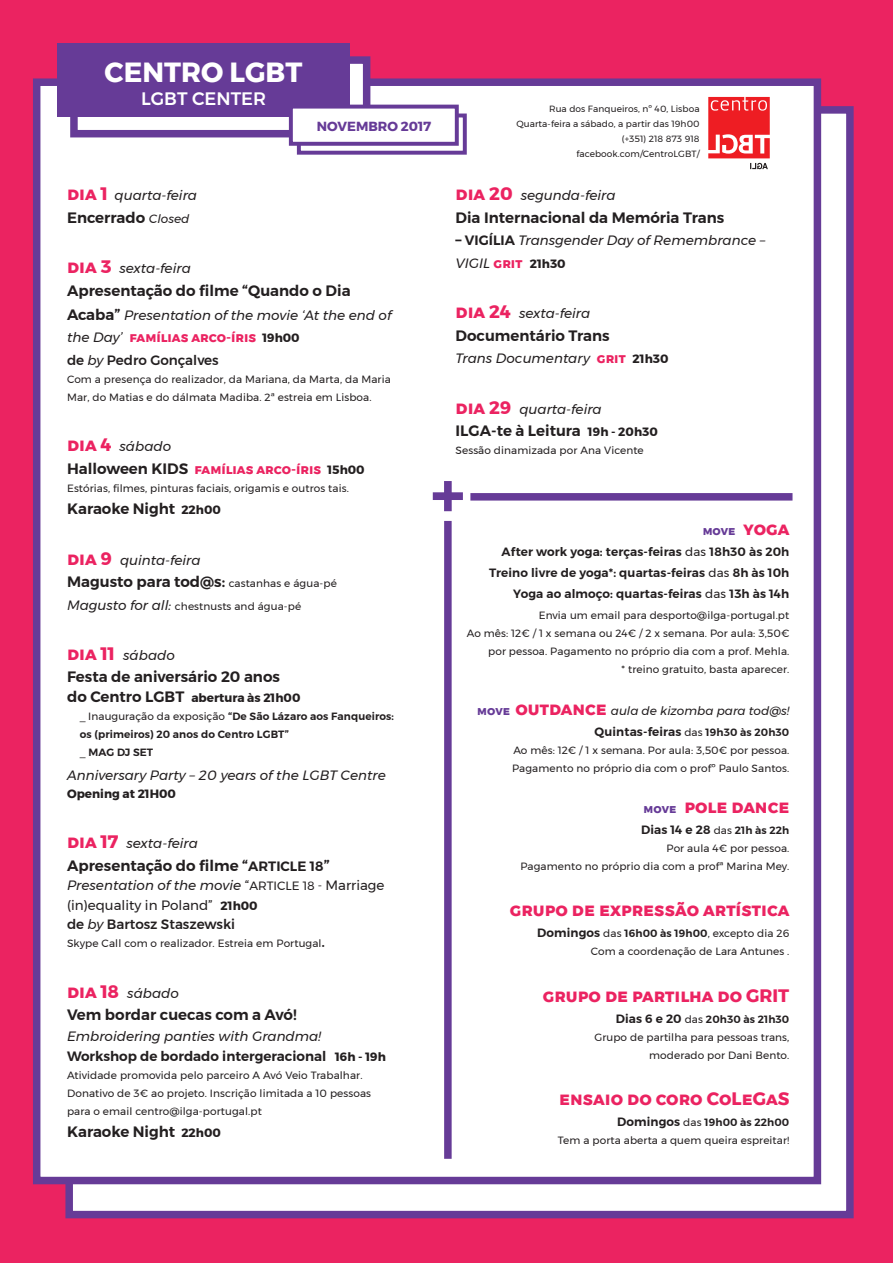
<style>
.page{position:relative;width:893px;height:1263px;background:#eb2361}
.page>*{position:absolute;margin:0;border:0;box-sizing:border-box;transform-origin:0 0}
.t1{font:700 67.5px "Montserrat";color:#663b97}
.t2{font:700 27.6px "Montserrat";color:#fff}
.t3{font:700 18px "Montserrat";color:#eb2361}
.t4{font:500 18px "Montserrat";color:#fff}
.t5{font:600 15px "Montserrat";color:#231f20}
.t6{font:italic 13.5px/22.5px "Montserrat";color:#231f20}
.t7{font:13.5px/19.5px "Montserrat";color:#231f20}
.t8{font:600 13.5px/19.5px "Montserrat";color:#231f20}
.t9{font:700 13.5px/22.5px "Montserrat";color:#eb2361}
.t10{font:700 13.2px "Montserrat";color:#663b97}
.t11{font:600 12px/21px "Montserrat";letter-spacing:.01em;color:#231f20;text-align:right}
.t12{font:italic 12px/21px "Montserrat";color:#231f20;text-align:right}
.t13{font:700 12px "Montserrat";color:#231f20}
.t14{font:10.5px/18px "Montserrat";letter-spacing:.01em;color:#231f20;text-align:right}
.t15{font:600 10.5px/18px "Montserrat";letter-spacing:.01em;color:#231f20}
.t16{font:9px/15px "Montserrat";letter-spacing:.01em;color:#231f20;text-align:right}
.s1{font-weight:700;font-style:normal;font-size:18px;color:#eb2361}
.s2{font-weight:400;font-style:italic;font-size:12px}
.s3{font-weight:600;font-style:normal;font-size:15px}
.s4{font-weight:700;font-style:normal;color:#eb2361}
.s5{font-weight:700;font-style:normal;font-size:12px}
.s6{font-weight:500;font-style:normal}
.s7{font-size:18px}
.s8{font-weight:400;font-style:italic;color:#231f20}
.s9{font-weight:600;font-size:15px;color:#231f20}
.s10{font-size:12px;color:#231f20}
.s11{font-weight:700;font-size:12px}
.s12{font-weight:400;font-size:10.5px}
.s13{font-style:italic;font-size:13.5px}
.s14{font-weight:600;font-size:15px}
.s15{font-weight:400}
.s16{font-size:13.5px}
.s17{font-style:italic}
.s18{font-size:12px}
.s19{font-weight:500}
.s20{font-weight:400;font-style:italic}
.s21{font-weight:600;font-style:normal}
.s22{font-weight:700;color:#663b97}
.s23{font-weight:700;font-size:18px;color:#eb2361}
.s24{font-weight:700;font-style:normal;color:#663b97}
.s25{font-style:normal;font-size:10.5px}
.s26{font-weight:600;font-style:normal;font-size:10.5px}
.s27{font-size:12px;color:#663b97}
.s28{font-size:10.5px}
.s29{font-weight:600;font-size:12px}
.s30{font-weight:600}
</style>
<div class="page">
<div style="left:65px;top:106px;width:789px;height:1112px;background:#fff;border:8px solid #663b97"></div>
<div style="left:33px;top:78px;width:788px;height:1106px;background:#fff;border:8px solid #663b97"></div>
<svg style="left:708px;top:97px;width:62px;height:72px"></svg>
<div style="left:70px;top:56px;width:300px;height:81px;background:#fff;border:8px solid #663b97"></div>
<div style="left:57px;top:43px;width:293px;height:74px;background:#663b97"></div>
<div style="left:297px;top:114px;width:170px;height:41px;background:#fff;border:4px solid #663b97"></div>
<div style="left:289px;top:105px;width:170px;height:41px;background:#fff;border:4px solid #663b97"></div>
<div style="left:444px;top:521px;width:8px;height:638px;background:#663b97"></div>
<div style="left:470px;top:493px;width:322px;height:8px;background:#663b97"></div>
<h2 class="t2" style="left:105px;top:50px;width:199px">CENTRO LGBT</h2>
<h3 class="t4" style="left:141px;top:84px;width:127px">LGBT CENTER</h3>
<p class="t10" style="left:317px;top:116px;width:116px">NOVEMBRO 2017</p>
<p class="t16" style="left:516px;top:101px;width:185px">Rua dos Fanqueiros, nº 40, Lisboa<br>Quarta-feira a sábado, a partir das 19h00 (+351) 218 873 918 facebook.com/CentroLGBT/</p>
<p class="t6" style="left:67px;top:184px;width:131px"><span class="s1">dia 1</span> quarta-feira</p>
<h3 class="t5" style="left:67px;top:206px;width:124px">Encerrado <span class="s2">Closed</span></h3>
<p class="t6" style="left:67px;top:257px;width:125px"><span class="s1">dia 3</span> sexta-feira</p>
<h3 class="t5" style="left:67px;top:278px;width:285px">Apresentação do filme “Quando o Dia</h3>
<p class="t6" style="left:67px;top:304px;width:326px"><span class="s3">Acaba”</span> Presentation of the movie ‘At the end of the Day’ <span class="s4">famílias arco-íris</span> <span class="s5">19h00<br></span><span class="s6">de</span> by <span class="s6">Pedro Gonçalves</span></p>
<p class="t14" style="left:67px;top:370px;width:325px;text-align:left">Com a presença do realizador, da Mariana, da Marta, da Maria<br>Mar, do Matias e do dálmata Madiba. 2ª estreia em Lisboa.</p>
<p class="t9" style="left:67px;top:435px;width:299px"><span class="s7">dia 4</span> <span class="s8">sábado<br></span><span class="s9">Halloween KIDS</span> famílias arco-íris <span class="s10">15h00</span></p>
<p class="t14" style="left:67px;top:479px;width:283px">Estórias, filmes, pinturas faciais, origamis e outros tais.</p>
<h3 class="t5" style="left:67px;top:497px;width:155px">Karaoke Night <span class="s11">22h00</span></h3>
<p class="t6" style="left:67px;top:548px;width:135px"><span class="s1">dia 9</span> quinta-feira</p>
<h3 class="t5" style="left:67px;top:570px;width:271px">Magusto para tod@s: <span class="s12">castanhas e água-pé</span></h3>
<p class="t14" style="left:67px;top:597px;width:236px"><span class="s13">Magusto for all:</span> chestnusts and água-pé</p>
<p class="t6" style="left:67px;top:644px;width:109px"><span class="s1">dia 11</span> sábado</p>
<h3 class="t5" style="left:67px;top:665px;width:214px">Festa de aniversário 20 anos</h3>
<p class="t13" style="left:67px;top:688px;width:235px"><span class="s14">do Centro LGBT</span> abertura às 21h00</p>
<p class="t15" style="left:80px;top:707px;width:316px"><span class="s15">_ Inauguração da exposição</span> “De São Lázaro aos Fanqueiros: os (primeiros) 20 anos do Centro LGBT”<br><span class="s15">_</span> MAG DJ SET</p>
<p class="t6" style="left:67px;top:764px;width:320px">Anniversary Party – 20 years of the LGBT Centre</p>
<p class="t13" style="left:67px;top:784px;width:111px">Opening at 21H00</p>
<p class="t6" style="left:67px;top:832px;width:132px"><span class="s1">dia 17</span> sexta-feira</p>
<h3 class="t5" style="left:67px;top:854px;width:264px">Apresentação do filme “<span class="s16">ARTICLE 18</span>”</h3>
<p class="t7" style="left:67px;top:876px;width:319px"><span class="s17">Presentation of the movie</span> “<span class="s18">ARTICLE 18 -</span> Marriage (in)equality in Poland” <span class="s11">21h00<br></span><span class="s19">de</span> <span class="s17">by</span> <span class="s19">Bartosz Staszewski</span></p>
<p class="t14" style="left:67px;top:934px;width:259px">Skype Call com o realizador. Estreia em Portugal<span class="s11">.</span></p>
<p class="t6" style="left:67px;top:982px;width:113px"><span class="s1">dia 18</span> sábado</p>
<h3 class="t5" style="left:67px;top:1003px;width:231px">Vem bordar cuecas com a Avó!</h3>
<p class="t8" style="left:67px;top:1027px;width:320px"><span class="s20">Embroidering panties with Grandma!<br></span>Workshop de bordado intergeracional <span class="s11">16h - 19h</span></p>
<p class="t14" style="left:67px;top:1066px;width:305px;text-align:left">Atividade promovida pelo parceiro A Avó Veio Trabalhar.<br>Donativo de 3€ ao projeto. Inscrição limitada a 10 pessoas para o email centro@ilga-portugal.pt</p>
<h3 class="t5" style="left:67px;top:1120px;width:155px">Karaoke Night <span class="s11">22h00</span></h3>
<p class="t6" style="left:456px;top:184px;width:161px"><span class="s1">dia 20</span> segunda-feira</p>
<h3 class="t5" style="left:456px;top:206px;width:270px">Dia Internacional da Memória Trans</h3>
<p class="t6" style="left:456px;top:229px;width:311px"><span class="s3">–</span> <span class="s21">VIGÍLIA</span> Transgender Day of Remembrance –<br>VIGIL <span class="s4">grit</span> <span class="s5">21h30</span></p>
<p class="t6" style="left:456px;top:302px;width:136px"><span class="s1">dia 24</span> sexta-feira</p>
<h3 class="t5" style="left:456px;top:323px;width:156px">Documentário Trans</h3>
<p class="t6" style="left:456px;top:347px;width:214px">Trans Documentary <span class="s4">grit</span> <span class="s5">21h30</span></p>
<p class="t6" style="left:456px;top:397px;width:148px"><span class="s1">dia 29</span> quarta-feira</p>
<h3 class="t5" style="left:456px;top:419px;width:204px">ILGA-te à Leitura <span class="s11">19h - 20h30</span></h3>
<p class="t14" style="left:456px;top:441px;width:190px">Sessão dinamizada por Ana Vicente</p>
<h1 class="t1" style="left:431px;top:440px;width:36px">+</h1>
<p class="t11" style="left:489px;top:520px;width:302px"><span class="s22">move</span> <span class="s23">yoga<br></span>After work yoga: terças-feiras <span class="s15">das</span> 18h30 às 20h Treino livre de yoga*: quartas-feiras <span class="s15">das</span> 8h às 10h Yoga ao almoço: quartas-feiras <span class="s15">das</span> 13h às 14h</p>
<p class="t14" style="left:467px;top:606px;width:324px">Envia um email para desporto@ilga-portugal.pt<br>Ao mês: 12€ / 1 x semana ou 24€ / 2 x semana. Por aula: 3,50€ por pessoa. Pagamento no próprio dia com a prof. Mehla.<br>* treino gratuito, basta aparecer.</p>
<p class="t12" style="left:477px;top:700px;width:314px"><span class="s24">move</span> <span class="s1">outdance</span> aula de kizomba para tod@s!<br><span class="s21">Quintas-feiras</span> <span class="s25">das</span> <span class="s26">19h30 às 20h30</span></p>
<p class="t14" style="left:512px;top:741px;width:279px;text-align:left">Ao mês: 12€ / 1 x semana. Por aula: 3,50€ por pessoa.<br>Pagamento no próprio dia com o profº Paulo Santos.</p>
<h3 class="t3" style="left:643px;top:792px;width:147px"><span class="s27">move</span> pole dance</h3>
<p class="t11" style="left:641px;top:819px;width:150px">Dias 14 e 28 <span class="s12">das</span> <span class="s28">21h às 22h</span></p>
<p class="t14" style="left:520px;top:839px;width:270px">Por aula 4€ por pessoa.<br>Pagamento no próprio dia com a profª Marina Mey.</p>
<h3 class="t3" style="left:510px;top:895px;width:280px">grupo de expressão artística</h3>
<p class="t14" style="left:537px;top:924px;width:254px"><span class="s29">Domingos</span> das <span class="s30">16h00 às 19h00</span>, excepto dia 26<br>Com a coordenação de Lara Antunes .</p>
<h3 class="t3" style="left:543px;top:981px;width:248px">grupo de partilha do GRIT</h3>
<p class="t14" style="left:594px;top:1010px;width:196px"><span class="s29">Dias 6 e 20</span> das <span class="s30">20h30 às 21h30<br></span>Grupo de partilha para pessoas trans, moderado por Dani Bento.</p>
<h3 class="t3" style="left:559px;top:1084px;width:232px">ensaio do coro CoLeGaS</h3>
<p class="t14" style="left:558px;top:1113px;width:233px"><span class="s29">Domingos</span> das <span class="s30">19h00 às 22h00<br></span>Tem a porta aberta a quem queira espreitar!</p>
</div>
